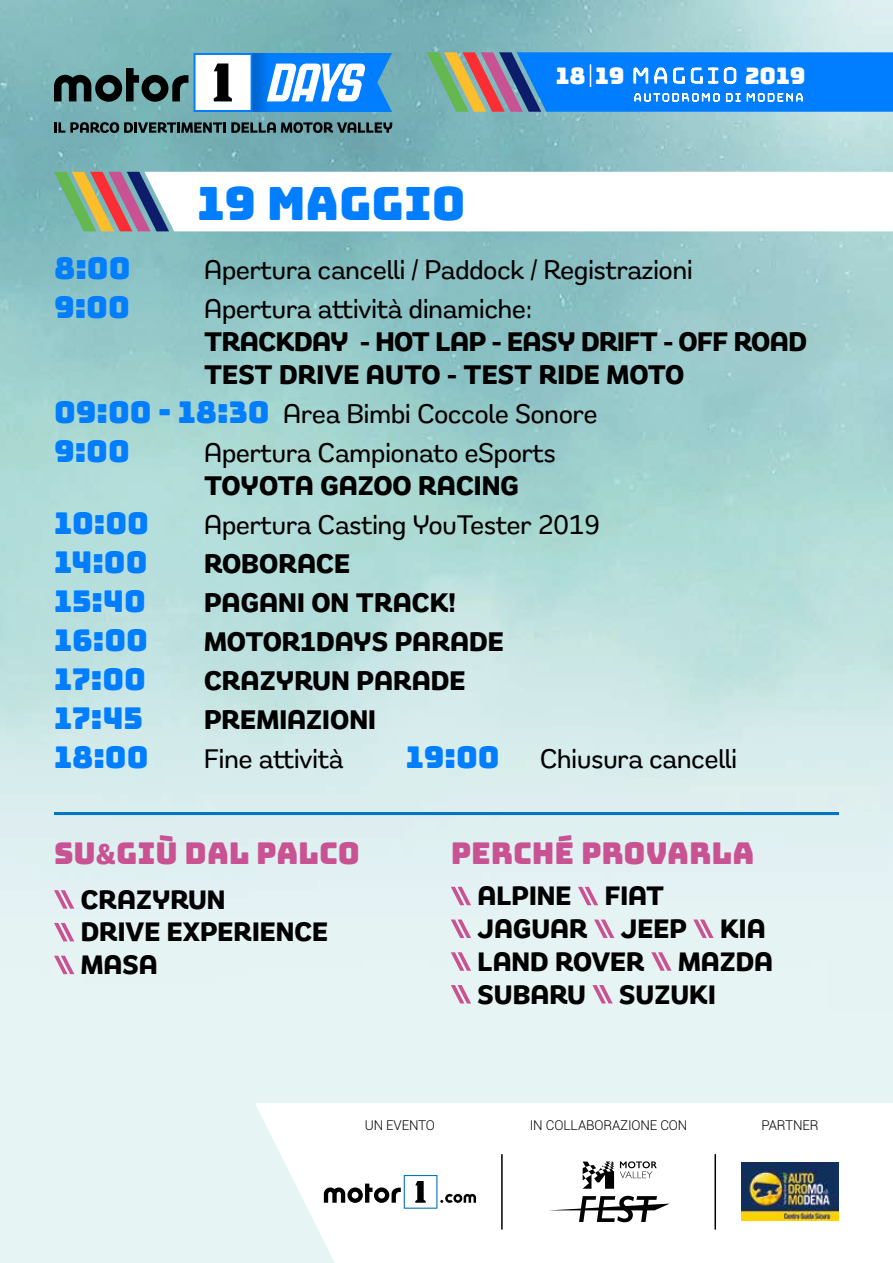
<style>
.page{position:relative;width:893px;height:1263px;background:#fff}
.page>*{position:absolute;margin:0;border:0;box-sizing:border-box;transform-origin:0 0}
.t1{font:45.9px "Bungee";color:#007eff}
.t2{font:30px "Bungee";color:#007eff}
.t3{font:30px "Bungee";color:#c95392}
.t4{font:500 27.45px "Remora Sans W2";color:#000}
.t5{font:700 27.45px "Remora Sans W2";color:#000}
.t6{font:700 27.45px/33px "Remora Sans W2";letter-spacing:-.02em;color:#000}
.t7{font:700 27.3px/32.7px "Remora Sans W2";color:#000}
.t8{font:22.8px "Bungee";color:#fff}
.t9{font:300 13.5px "Roboto";letter-spacing:-.01em;color:#000}
.s1{font-family:"Bungee";font-weight:400;font-size:30px;color:#007eff}
.s2{font-family:"Remora Sans W2";font-weight:700}
</style>
<div class="page">
<img style="left:0;top:0;width:893px;height:1263px">
<svg style="left:255px;top:1103px;width:638px;height:160px"></svg>
<svg style="left:54px;top:890px;width:20px;height:19px"></svg>
<svg style="left:54px;top:923px;width:20px;height:18px"></svg>
<svg style="left:54px;top:956px;width:20px;height:18px"></svg>
<svg style="left:451px;top:887px;width:20px;height:18px"></svg>
<svg style="left:578px;top:887px;width:20px;height:18px"></svg>
<svg style="left:451px;top:919px;width:20px;height:19px"></svg>
<svg style="left:594px;top:919px;width:20px;height:19px"></svg>
<svg style="left:693px;top:919px;width:21px;height:19px"></svg>
<svg style="left:451px;top:952px;width:20px;height:19px"></svg>
<svg style="left:651px;top:952px;width:21px;height:19px"></svg>
<svg style="left:451px;top:985px;width:20px;height:18px"></svg>
<svg style="left:592px;top:985px;width:21px;height:18px"></svg>
<hr style="left:54px;top:812px;width:785px;height:3px;background:#0075bf">
<svg style="left:54px;top:172px;width:839px;height:59px"></svg>
<svg style="left:427px;top:52px;width:466px;height:60px;background:#2e87e1"></svg>
<svg style="left:54px;top:122px;width:338px;height:11px;background:#395659"></svg>
<svg style="left:54px;top:68px;width:134px;height:34px;background:#426262"></svg>
<svg style="left:194px;top:53px;width:198px;height:59px"></svg>
<svg style="left:324px;top:1175px;width:152px;height:34px"></svg>
<svg style="left:548px;top:1196px;width:122px;height:26px"></svg>
<svg style="left:620px;top:1161px;width:37px;height:17px"></svg>
<svg style="left:583px;top:1161px;width:31px;height:28px"></svg>
<img style="left:741px;top:1163px;width:98px;height:58px">
<hr style="left:501px;top:1154px;width:2px;height:75px;background:#000">
<hr style="left:714px;top:1154px;width:2px;height:75px;background:#000">
<h1 class="t1" style="left:197px;top:177px;width:270px">19 MAGGIO</h1>
<p class="t8" style="left:556px;top:62px;width:70px">18 19</p>
<p class="t8" style="left:745px;top:62px;width:62px">2019</p>
<p class="t2" style="left:54px;top:251px;width:78px">8:00</p>
<p class="t4" style="left:204px;top:252px;width:490px">Apertura cancelli / Paddock / Registrazioni</p>
<p class="t2" style="left:54px;top:290px;width:77px">9:00</p>
<p class="t4" style="left:204px;top:291px;width:329px">Apertura attività dinamiche:</p>
<p class="t6" style="left:204px;top:325px;width:604px">TRACKDAY - HOT LAP - EASY DRIFT - OFF ROAD<br>TEST DRIVE AUTO - TEST RIDE MOTO</p>
<p class="t4" style="left:54px;top:396px;width:545px"><span class="s1">09:00 - 18:30</span> Area Bimbi Coccole Sonore</p>
<p class="t2" style="left:54px;top:434px;width:77px">9:00</p>
<p class="t4" style="left:204px;top:435px;width:353px">Apertura Campionato eSports</p>
<p class="t5" style="left:204px;top:468px;width:317px">TOYOTA GAZOO RACING</p>
<p class="t2" style="left:54px;top:506px;width:96px">10:00</p>
<p class="t4" style="left:204px;top:507px;width:397px">Apertura Casting YouTester 2019</p>
<p class="t2" style="left:54px;top:545px;width:95px">14:00</p>
<p class="t5" style="left:204px;top:546px;width:148px">ROBORACE</p>
<p class="t2" style="left:54px;top:584px;width:94px">15:40</p>
<p class="t5" style="left:204px;top:585px;width:253px">PAGANI ON TRACK!</p>
<p class="t2" style="left:54px;top:623px;width:95px">16:00</p>
<p class="t5" style="left:204px;top:624px;width:301px">MOTOR1DAYS PARADE</p>
<p class="t2" style="left:54px;top:662px;width:93px">17:00</p>
<p class="t5" style="left:204px;top:663px;width:263px">CRAZYRUN PARADE</p>
<p class="t2" style="left:54px;top:701px;width:91px">17:45</p>
<p class="t5" style="left:204px;top:702px;width:173px">PREMIAZIONI</p>
<p class="t2" style="left:54px;top:740px;width:96px">18:00</p>
<p class="t4" style="left:204px;top:741px;width:141px">Fine attività</p>
<p class="t2" style="left:406px;top:740px;width:95px">19:00</p>
<p class="t4" style="left:540px;top:741px;width:198px">Chiusura cancelli</p>
<p class="t3" style="left:54px;top:836px;width:307px">SU<span class="s2">&amp;</span>GIÙ DAL PALCO</p>
<p class="t7" style="left:81px;top:883px;width:249px">CRAZYRUN<br>DRIVE EXPERIENCE<br>MASA</p>
<p class="t3" style="left:451px;top:836px;width:305px">PERCHÉ PROVARLA</p>
<p class="t7" style="left:478px;top:879px;width:297px">ALPINE FIAT<br>JAGUAR JEEP KIA<br>LAND ROVER MAZDA<br>SUBARU SUZUKI</p>
<p class="t9" style="left:365px;top:1116px;width:72px">UN EVENTO</p>
<p class="t9" style="left:530px;top:1115px;width:159px">IN COLLABORAZIONE CON</p>
<p class="t9" style="left:762px;top:1116px;width:59px">PARTNER</p>
</div>
